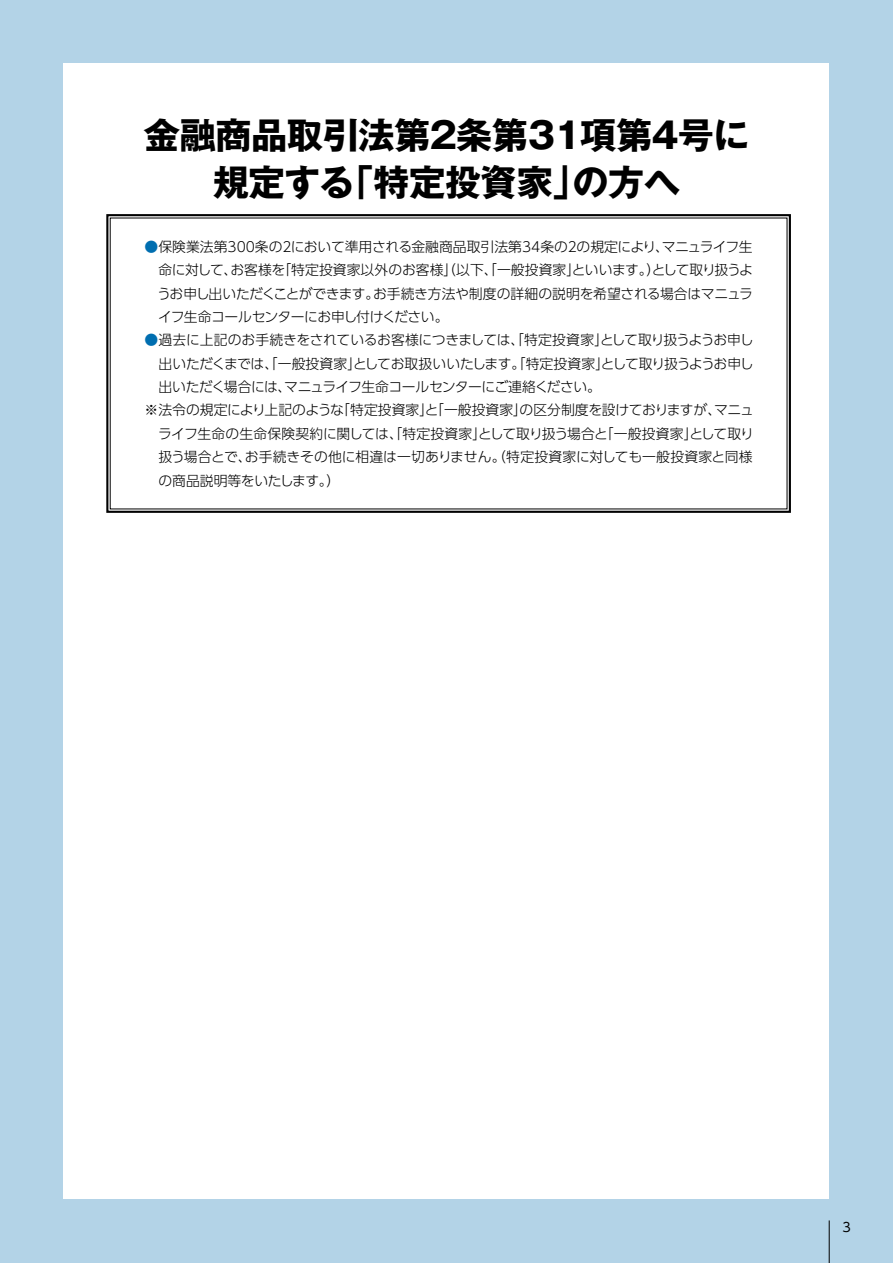
<style>
.page{position:relative;width:893px;height:1263px;background:#b3d3e7}
.page>*{position:absolute;margin:0;border:0;box-sizing:border-box;transform-origin:0 0}
.t1{font:700 36.15px/46.8px "Gothic MB101 Pro";letter-spacing:-.01em;color:#000;text-align:center}
.t2{font:300 13.8px/23.4px "UD Shin Go Pr 6";letter-spacing:-.02em;color:#000;text-align:justify}
.t3{font:300 13.8px "UD Shin Go Pr 6";color:#000}
.t4{font:300 13.8px "UD Shin Go Pr 6";letter-spacing:-.04em;color:#000}
.t5{font:12.75px "UD Shin Go Pr 6";color:#000}
.s1{color:#006eb0}
</style>
<div class="page">
<div style="left:64px;top:64px;width:765px;height:1135px;background:#fff"></div>
<svg style="left:106px;top:214px;width:685px;height:299px"></svg>
<hr style="left:829px;top:1220px;width:1px;height:43px;background:#000">
<h1 class="t1" style="left:144px;top:108px;width:607px">金融商品取引法第２条第31項第４号に規定する「特定投資家」の方へ</h1>
<p class="t2" style="left:157px;top:234px;width:597px;text-indent:-13px"><span class="s1">●</span>保険業法第300条の２において準用される金融商品取引法第34条の２の規定により、マニュライフ生命に対して、お客様を「特定投資家以外のお客様」（以下、「一般投資家」といいます。）として取り扱うようお申し出いただくことができます。お手続き方法や制度の詳細の説明を希望される場合はマニュライフ生命コールセンターにお申し付けください。</p>
<p class="t2" style="left:145px;top:328px;width:610px"><span class="s1">●</span>過去に上記のお手続きをされているお客様につきましては、「特定投資家」として取り扱うようお申し</p>
<p class="t2" style="left:158px;top:351px;width:597px">出いただくまでは、「一般投資家」としてお取扱いいたします。「特定投資家」として取り扱うようお申し</p>
<p class="t4" style="left:158px;top:376px;width:444px">出いただく場合には、マニュライフ生命コールセンターにご連絡ください。</p>
<p class="t2" style="left:145px;top:398px;width:611px">※法令の規定により上記のような「特定投資家」と「一般投資家」の区分制度を設けておりますが、マニュ</p>
<p class="t2" style="left:158px;top:421px;width:597px">ライフ生命の生命保険契約に関しては、「特定投資家」として取り扱う場合と「一般投資家」として取り</p>
<p class="t3" style="left:158px;top:446px;width:596px">扱う場合とで、お手続きその他に相違は一切ありません。（特定投資家に対しても一般投資家と同様</p>
<p class="t2" style="left:158px;top:468px;width:183px">の商品説明等をいたします。）</p>
<p class="t5" style="left:842px;top:1216px;width:10px">3</p>
</div>
